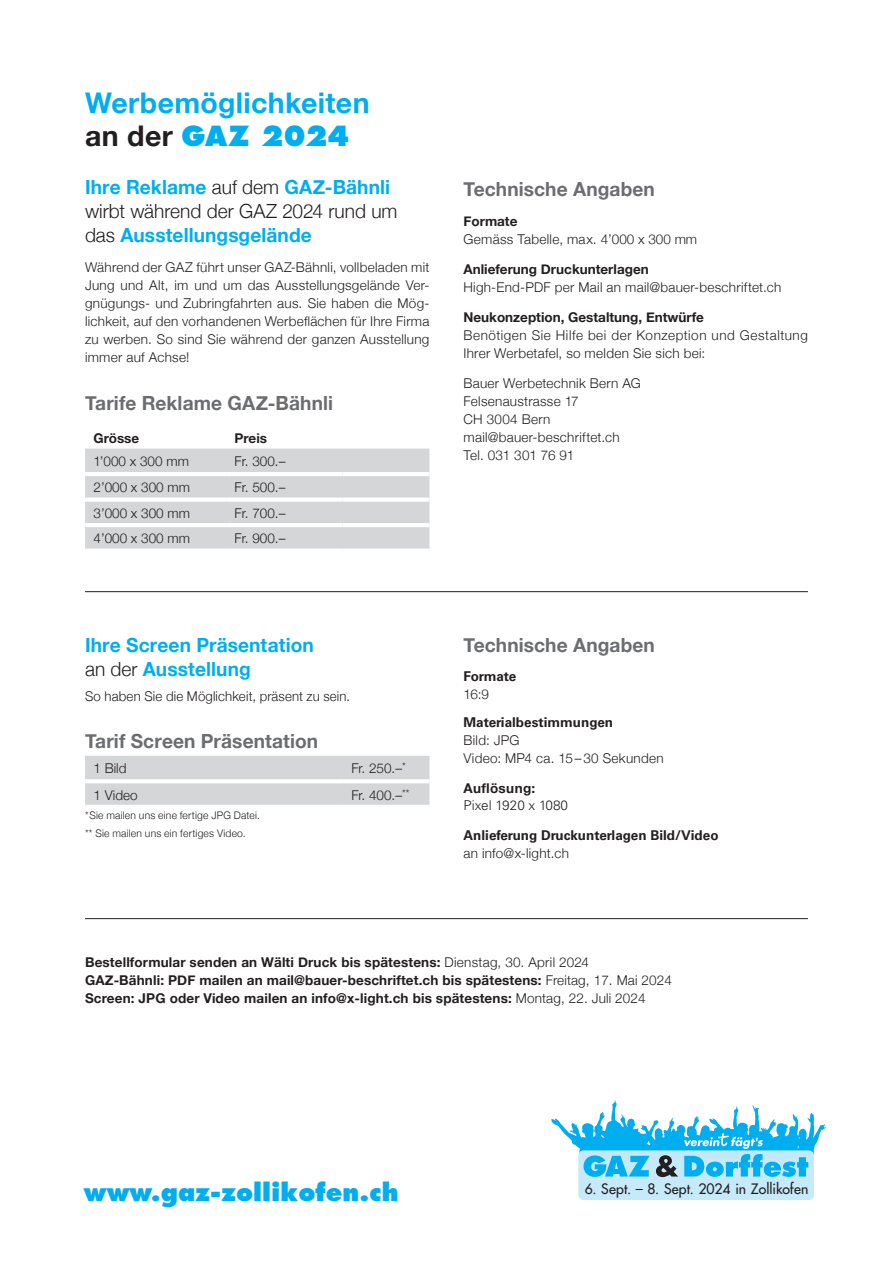
<style>
.page{position:relative;width:893px;height:1263px;background:#fff}
.page>*{position:absolute;margin:0;border:0;box-sizing:border-box;transform-origin:0 0}
.t1{font:700 28.5px "Helvetica Neue";letter-spacing:.01em;color:#00aeef}
.t2{font:800 27px "Futura Std";letter-spacing:-.01em;color:#00aeef}
.t3{font:800 24px "Futura Std";color:#00aeef}
.t4{font:700 19.5px/24px "Helvetica Neue";letter-spacing:.005em;color:#00aeef}
.t5{font:700 19.5px "Helvetica Neue";letter-spacing:.005em;color:#6c6d70}
.t6{font:500 13.95px "Futura Std";letter-spacing:.005em;color:#231f20}
.t7{font:300 13.5px/18px "Helvetica Neue";letter-spacing:.02em;color:#231f20}
.t8{font:700 13.5px/18px "Helvetica Neue";letter-spacing:.01em;color:#231f20}
.t9{font:700 13.5px "Univers LT Std";color:#231f20}
.t10{font:300 13.5px "Univers LT Std";color:#231f20}
.t11{font:700 13.5px "Helvetica Neue LT Std";color:#231f20}
.t12{font:300 10.5px/18px "Helvetica Neue";letter-spacing:.02em;color:#231f20}
.s1{font-family:"Helvetica Neue";font-weight:700;font-size:28.5px;color:#231f20}
.s2{font-weight:300;color:#231f20}
.s3{font-weight:300}
</style>
<div class="page">
<hr style="left:85px;top:918px;width:723px;height:1px;background:#231f20">
<div style="left:85px;top:449px;width:344px;height:100px;background:#d5d6d8"></div>
<hr style="left:85px;top:472px;width:141px;height:4px;background:#fff">
<hr style="left:226px;top:472px;width:117px;height:4px;background:#fff">
<hr style="left:343px;top:472px;width:86px;height:4px;background:#fff">
<div style="left:85px;top:497px;width:141px;height:5px;background:#fff"></div>
<div style="left:226px;top:497px;width:117px;height:5px;background:#fff"></div>
<div style="left:343px;top:497px;width:86px;height:5px;background:#fff"></div>
<hr style="left:85px;top:523px;width:141px;height:4px;background:#fff">
<hr style="left:226px;top:523px;width:117px;height:4px;background:#fff">
<hr style="left:343px;top:523px;width:86px;height:4px;background:#fff">
<hr style="left:85px;top:591px;width:723px;height:1px;background:#231f20">
<div style="left:85px;top:756px;width:344px;height:49px;background:#d5d6d8"></div>
<hr style="left:85px;top:779px;width:258px;height:4px;background:#fff">
<hr style="left:343px;top:779px;width:86px;height:4px;background:#fff">
<div style="left:578px;top:1150px;width:236px;height:50px;background:#c6eafa;border-radius:5px"></div>
<svg style="left:551px;top:1100px;width:275px;height:77px"></svg>
<h1 class="t1" style="left:85px;top:80px;width:286px">Werbemöglichkeiten</h1>
<h2 class="t2" style="left:85px;top:119px;width:266px"><span class="s1">an der</span> GAZ 2024</h2>
<h3 class="t4" style="left:85px;top:176px;width:314px">Ihre Reklame <span class="s2">auf dem</span> GAZ-Bähnli <span class="s2">wirbt während der GAZ 2024 rund um das</span> Ausstellungsgelände</h3>
<p class="t7" style="left:85px;top:258px;width:346px;text-align:justify">Während der GAZ führt unser GAZ-Bähnli, vollbeladen mit Jung und Alt, im und um das Ausstellungsgelände Ver&shy;gnügungs- und Zubringfahrten aus. Sie haben die Mög&shy;lichkeit, auf den vorhandenen Werbeflächen für Ihre Firma zu werben. So sind Sie während der ganzen Ausstellung immer auf Achse!</p>
<h3 class="t5" style="left:85px;top:388px;width:250px">Tarife Reklame GAZ-Bähnli</h3>
<p class="t11" style="left:94px;top:430px;width:47px">Grösse</p>
<p class="t11" style="left:235px;top:430px;width:34px">Preis</p>
<p class="t7" style="left:94px;top:451px;width:97px">1’000 x 300 mm</p>
<p class="t7" style="left:235px;top:451px;width:52px">Fr. 300.–</p>
<p class="t7" style="left:94px;top:477px;width:98px">2’000 x 300 mm</p>
<p class="t7" style="left:235px;top:477px;width:52px">Fr. 500.–</p>
<p class="t7" style="left:94px;top:503px;width:98px">3’000 x 300 mm</p>
<p class="t7" style="left:235px;top:503px;width:52px">Fr. 700.–</p>
<p class="t7" style="left:94px;top:528px;width:98px">4’000 x 300 mm</p>
<p class="t7" style="left:235px;top:528px;width:52px">Fr. 900.–</p>
<h3 class="t5" style="left:463px;top:174px;width:193px">Technische Angaben</h3>
<p class="t8" style="left:463px;top:212px;width:55px">Formate</p>
<p class="t7" style="left:463px;top:229px;width:235px">Gemäss Tabelle, max. 4’000 x 300 mm</p>
<p class="t8" style="left:463px;top:260px;width:187px">Anlieferung Druckunterlagen</p>
<p class="t7" style="left:463px;top:277px;width:319px">High-End-PDF per Mail an mail@bauer-beschriftet.ch</p>
<p class="t8" style="left:463px;top:308px;width:242px">Neukonzeption, Gestaltung, Entwürfe</p>
<p class="t7" style="left:463px;top:325px;width:346px">Benötigen Sie Hilfe bei der Konzeption und Gestaltung<br>Ihrer Werbetafel, so melden Sie sich bei:</p>
<p class="t7" style="left:463px;top:373px;width:179px">Bauer Werbetechnik Bern AG<br>Felsenaustrasse 17<br>CH 3004 Bern mail@bauer-beschriftet.ch<br>Tel. 031 301 76 91</p>
<h3 class="t4" style="left:85px;top:634px;width:230px">Ihre Screen Präsentation <span class="s2">an der</span> Ausstellung</h3>
<p class="t7" style="left:85px;top:686px;width:266px">So haben Sie die Möglichkeit, präsent zu sein.</p>
<h3 class="t5" style="left:85px;top:725px;width:235px">Tarif Screen Präsentation</h3>
<p class="t7" style="left:94px;top:758px;width:35px">1 Bild</p>
<p class="t7" style="left:351px;top:758px;width:56px">Fr. 250.–<sup>*</sup></p>
<p class="t7" style="left:94px;top:785px;width:46px">1 Video</p>
<p class="t7" style="left:351px;top:785px;width:60px">Fr. 400.–<sup>**</sup></p>
<p class="t12" style="left:85px;top:805px;width:176px">*Sie mailen uns eine fertige JPG Datei. ** Sie mailen uns ein fertiges Video.</p>
<h3 class="t5" style="left:463px;top:630px;width:193px">Technische Angaben</h3>
<p class="t9" style="left:463px;top:668px;width:54px">Formate</p>
<p class="t7" style="left:463px;top:684px;width:27px">16:9</p>
<p class="t9" style="left:463px;top:715px;width:151px">Materialbestimmungen</p>
<p class="t7" style="left:463px;top:731px;width:202px">Bild: JPG<br>Video: MP4 ca. 15 – 30 Sekunden</p>
<p class="t8" style="left:463px;top:780px;width:73px">Auflösung:</p>
<p class="t10" style="left:463px;top:797px;width:106px">Pixel 1920 x 1080</p>
<p class="t9" style="left:463px;top:827px;width:257px">Anlieferung Druckunterlagen Bild/Video</p>
<p class="t7" style="left:463px;top:843px;width:107px">an info@x-light.ch</p>
<p class="t8" style="left:85px;top:953px;width:588px">Bestellformular senden an Wälti Druck bis spätestens: <span class="s3">Dienstag, 30. April 2024<br></span>GAZ-Bähnli: PDF mailen an mail@bauer-beschriftet.ch bis spätestens: <span class="s3">Freitag, 17. Mai 2024<br></span>Screen: JPG oder Video mailen an info@x-light.ch bis spätestens: <span class="s3">Montag, 22. Juli 2024</span></p>
<h3 class="t3" style="left:84px;top:1176px;width:316px">www.gaz-zollikofen.ch</h3>
<p class="t6" style="left:585px;top:1180px;width:225px">6. Sept. – 8. Sept. 2024 in Zollikofen</p>
</div>
